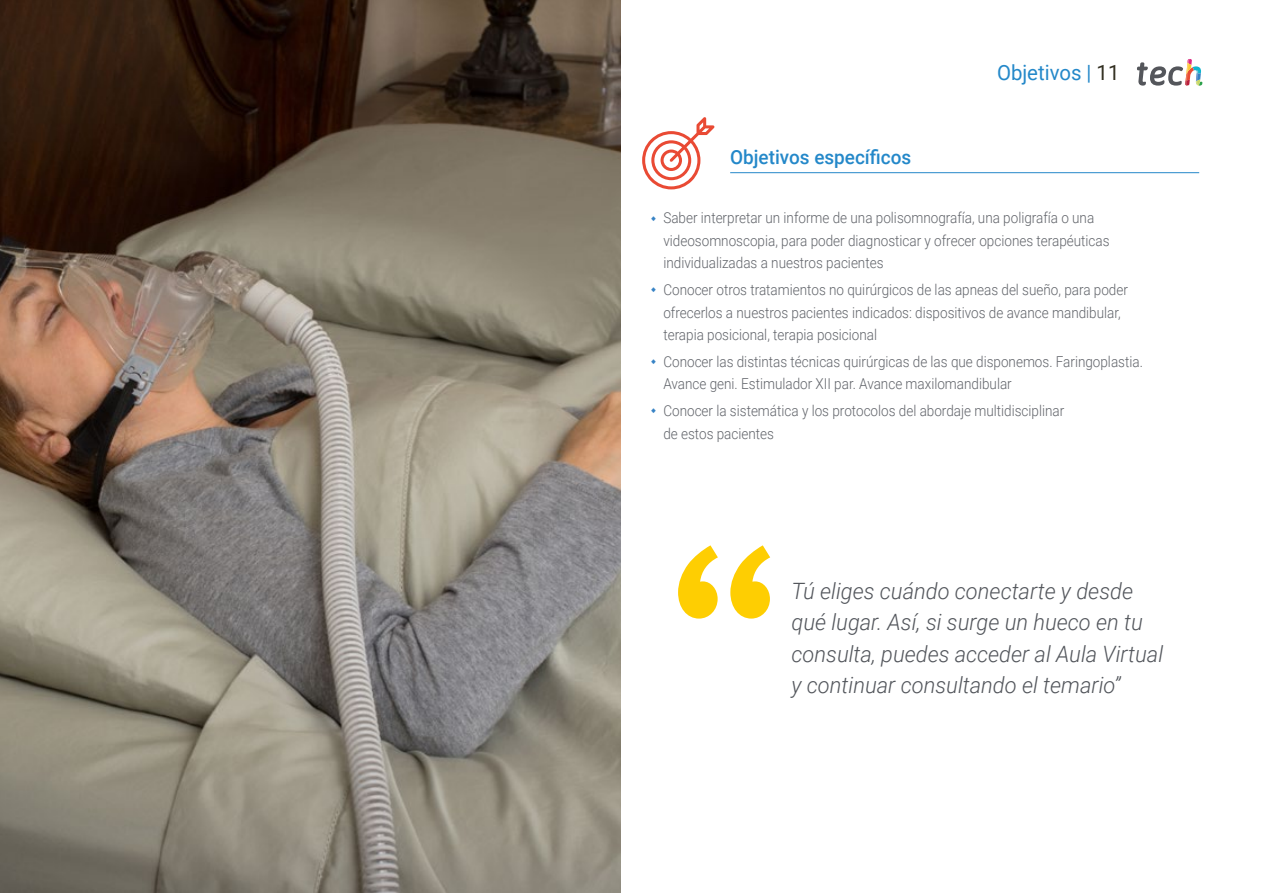
<style>
.page{position:relative;width:1263px;height:893px;background:#fff}
.page>*{position:absolute;margin:0;border:0;box-sizing:border-box;transform-origin:0 0}
.t1{font:italic 300 22.5px/31.5px "Roboto";color:#52555b}
.t2{font:21px "Roboto";color:#2488c9}
.t3{font:500 19.5px "Roboto";color:#2488c9}
.t4{font:300 15px/22.5px "Roboto";color:#61646a;scale:.9 1}
.s1{color:#312e20}
</style>
<div class="page">
<svg style="left:678px;top:545px;width:92px;height:74px"></svg>
<svg style="left:1137px;top:59px;width:65px;height:27px"></svg>
<img style="left:0;top:0;width:621px;height:893px">
<svg style="left:642px;top:117px;width:72px;height:72px"></svg>
<hr style="left:730px;top:172px;width:469px;height:1px;background:#2488c9">
<h3 class="t3" style="left:730px;top:144px;width:183px">Objetivos específicos</h3>
<h2 class="t2" style="left:997px;top:57px;width:124px">Objetivos | <span class="s1">11</span></h2>
<p class="t4" style="left:663px;top:206px;width:497px">Saber interpretar un informe de una polisomnografía, una poligrafía o una videosomnoscopia, para poder diagnosticar y ofrecer opciones terapéuticas individualizadas a nuestros pacientes</p>
<p class="t4" style="left:663px;top:278px;width:518px">Conocer otros tratamientos no quirúrgicos de las apneas del sueño, para poder ofrecerlos a nuestros pacientes indicados: dispositivos de avance mandibular, terapia posicional, terapia posicional</p>
<p class="t4" style="left:663px;top:350px;width:534px">Conocer las distintas técnicas quirúrgicas de las que disponemos. Faringoplastia.<br>Avance geni. Estimulador XII par. Avance maxilomandibular</p>
<p class="t4" style="left:663px;top:399px;width:447px">Conocer la sistemática y los protocolos del abordaje multidisciplinar de estos pacientes</p>
<h1 class="t1" style="left:791px;top:574px;width:373px">Tú eliges cuándo conectarte y desde qué lugar. Así, si surge un hueco en tu consulta, puedes acceder al Aula Virtual y continuar consultando el temario”</h1>
</div>
